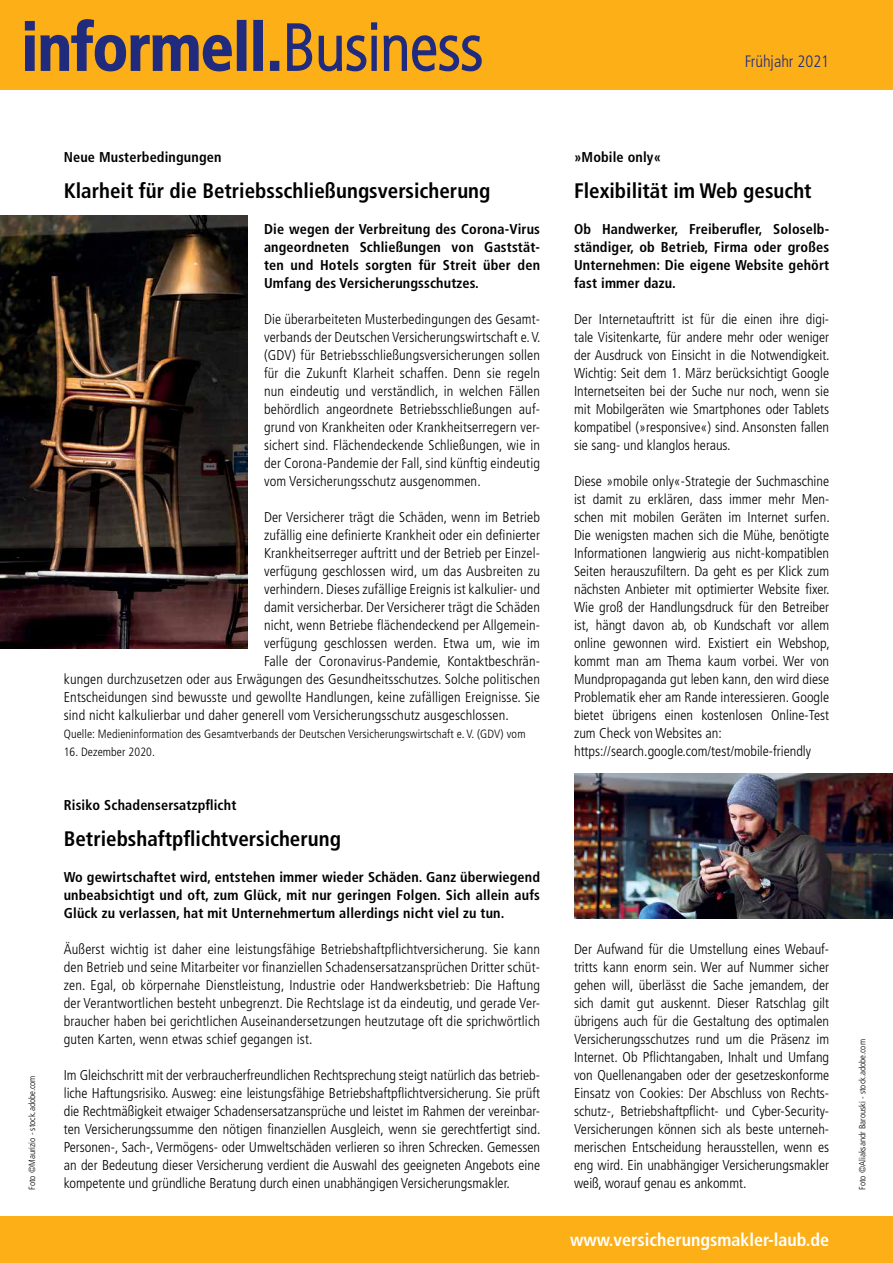
<style>
.page{position:relative;width:893px;height:1263px;background:#fff}
.page>*{position:absolute;margin:0;border:0;box-sizing:border-box;transform-origin:0 0}
.t1{font:700 condensed 66px "Frutiger LT Std";letter-spacing:-.01em;color:#212b7e}
.t2{font:700 condensed 21px "Frutiger LT Std";color:#000}
.t3{font:700 condensed 18px "Frutiger LT Std";color:#fff}
.t4{font:300 condensed 16.5px "Frutiger LT Std";color:#212b7e}
.t5{font:300 condensed 14.25px/18px "Frutiger LT Std";color:#000;text-align:justify}
.t6{font:700 condensed 14.25px/18px "Frutiger LT Std";letter-spacing:.01em;color:#000;text-align:justify}
.t7{font:300 condensed 12px "Frutiger LT Std";letter-spacing:.01em;color:#000}
.t8{font:300 condensed 9px "Frutiger LT Std";color:#000}
.s1{font-weight:300}
</style>
<div class="page">
<div style="left:0;top:0;width:893px;height:89px;background:#fcaf17"></div>
<svg style="left:24px;top:19px;width:208px;height:53px"></svg>
<div style="left:237px;top:20px;width:9px;height:51px;border:2px solid #212b7e"></div>
<div style="left:253px;top:20px;width:10px;height:51px;border:2px solid #212b7e"></div>
<div style="left:270px;top:61px;width:9px;height:10px;border:2px solid #212b7e"></div>
<svg style="left:287px;top:22px;width:195px;height:50px"></svg>
<img style="left:0;top:216px;width:247px;height:432px">
<img style="left:574px;top:773px;width:319px;height:145px">
<div style="left:0;top:1216px;width:893px;height:47px;background:#fcaf17"></div>
<h1 class="t1" style="left:21px;top:8px;width:464px">informell.<span class="s1">Business</span></h1>
<p class="t4" style="left:745px;top:52px;width:86px">Frühjahr 2021</p>
<p class="t8" style="left:27px;top:1189px;width:116px;rotate:-90deg">Foto ©Maurizio - stock.adobe.com</p>
<p class="t6" style="left:64px;top:148px;width:159px">Neue Musterbedingungen</p>
<h2 class="t2" style="left:64px;top:178px;width:428px">Klarheit für die Betriebsschließungsversicherung</h2>
<p class="t6" style="left:264px;top:220px;width:278px">Die wegen der Verbreitung des Corona-Virus angeordneten Schließungen von Gaststät&shy;ten und Hotels sorgten für Streit über den Umfang des Versicherungsschutzes.</p>
<p class="t5" style="left:264px;top:310px;width:278px">Die überarbeiteten Musterbedingungen des Gesamt&shy;verbands der Deutschen Versicherungswirtschaft e. V. (GDV) für Betriebsschließungsversicherungen sollen für die Zukunft Klarheit schaffen. Denn sie regeln nun eindeutig und verständlich, in welchen Fällen behördlich angeordnete Betriebsschließungen auf&shy;grund von Krankheiten oder Krankheitserregern ver&shy;sichert sind. Flächendeckende Schließungen, wie in der Corona-Pandemie der Fall, sind künftig eindeutig vom Versicherungsschutz ausgenommen.</p>
<p class="t5" style="left:264px;top:508px;width:277px">Der Versicherer trägt die Schäden, wenn im Betrieb</p>
<p class="t5" style="left:264px;top:526px;width:277px">zufällig eine definierte Krankheit oder ein definierter</p>
<p class="t5" style="left:264px;top:544px;width:277px">Krankheitserreger auftritt und der Betrieb per Einzel-</p>
<p class="t5" style="left:264px;top:562px;width:277px">verfügung geschlossen wird, um das Ausbreiten zu</p>
<p class="t5" style="left:264px;top:580px;width:278px">verhindern. Dieses zufällige Ereignis ist kalkulier- und</p>
<p class="t5" style="left:264px;top:598px;width:277px">damit versicherbar. Der Versicherer trägt die Schäden</p>
<p class="t5" style="left:264px;top:616px;width:277px">nicht, wenn Betriebe flächendeckend per Allgemein-</p>
<p class="t5" style="left:264px;top:634px;width:277px">verfügung geschlossen werden. Etwa um, wie im</p>
<p class="t5" style="left:264px;top:652px;width:277px">Falle der Coronavirus-Pandemie, Kontaktbeschrän-</p>
<p class="t5" style="left:64px;top:670px;width:478px">kungen durchzusetzen oder aus Erwägungen des Gesundheitsschutzes. Solche politischen</p>
<p class="t5" style="left:64px;top:688px;width:478px">Entscheidungen sind bewusste und gewollte Handlungen, keine zufälligen Ereignisse. Sie</p>
<p class="t5" style="left:64px;top:706px;width:447px">sind nicht kalkulierbar und daher generell vom Versicherungsschutz ausgeschlossen.</p>
<p class="t7" style="left:64px;top:727px;width:463px">Quelle: Medieninformation des Gesamtverbands der Deutschen Versicherungswirtschaft e. V. (GDV) vom</p>
<p class="t7" style="left:64px;top:745px;width:93px">16. Dezember 2020.</p>
<p class="t6" style="left:64px;top:796px;width:174px">Risiko Schadensersatzpflicht</p>
<h2 class="t2" style="left:64px;top:826px;width:279px">Betriebshaftpflichtversicherung</h2>
<p class="t6" style="left:64px;top:868px;width:478px">Wo gewirtschaftet wird, entstehen immer wieder Schäden. Ganz überwiegend unbeabsichtigt und oft, zum Glück, mit nur geringen Folgen. Sich allein aufs Glück zu verlassen, hat mit Unternehmertum allerdings nicht viel zu tun.</p>
<p class="t5" style="left:64px;top:940px;width:478px">Äußerst wichtig ist daher eine leistungsfähige Betriebshaftpflichtversicherung. Sie kann den Betrieb und seine Mitarbeiter vor finanziellen Schadensersatzansprüchen Dritter schüt&shy;zen. Egal, ob körpernahe Dienstleistung, Industrie oder Handwerksbetrieb: Die Haftung der Verantwortlichen besteht unbegrenzt. Die Rechtslage ist da eindeutig, und gerade Ver&shy;braucher haben bei gerichtlichen Auseinandersetzungen heutzutage oft die sprichwörtlich guten Karten, wenn etwas schief gegangen ist.</p>
<p class="t5" style="left:64px;top:1066px;width:478px">Im Gleichschritt mit der verbraucherfreundlichen Rechtsprechung steigt natürlich das betrieb&shy;liche Haftungsrisiko. Ausweg: eine leistungsfähige Betriebshaftpflichtversicherung. Sie prüft die Rechtmäßigkeit etwaiger Schadensersatzansprüche und leistet im Rahmen der vereinbar&shy;ten Versicherungssumme den nötigen finanziellen Ausgleich, wenn sie gerechtfertigt sind.<br>Personen-, Sach-, Vermögens- oder Umweltschäden verlieren so ihren Schrecken. Gemessen an der Bedeutung dieser Versicherung verdient die Auswahl des geeigneten Angebots eine kompetente und gründliche Beratung durch einen unabhängigen Versicherungsmakler.</p>
<p class="t6" style="left:574px;top:148px;width:89px">»Mobile only«</p>
<h2 class="t2" style="left:574px;top:178px;width:239px">Flexibilität im Web gesucht</h2>
<p class="t6" style="left:574px;top:220px;width:257px">Ob Handwerker, Freiberufler, Soloselb&shy;ständiger, ob Betrieb, Firma oder großes Unternehmen: Die eigene Website gehört fast immer dazu.</p>
<p class="t5" style="left:574px;top:310px;width:257px">Der Internetauftritt ist für die einen ihre digi&shy;tale Visitenkarte, für andere mehr oder weniger der Ausdruck von Einsicht in die Notwendigkeit.<br>Wichtig: Seit dem 1. März berücksichtigt Google Internetseiten bei der Suche nur noch, wenn sie mit Mobilgeräten wie Smartphones oder Tablets kompatibel (»responsive«) sind. Ansonsten fallen sie sang- und klanglos heraus.</p>
<p class="t5" style="left:574px;top:472px;width:257px;text-align:left">Diese »mobile only«-Strategie der Suchmaschine ist damit zu erklären, dass immer mehr Men&shy;schen mit mobilen Geräten im Internet surfen.<br>Die wenigsten machen sich die Mühe, benötigte Informationen langwierig aus nicht-kompatiblen Seiten herauszufiltern. Da geht es per Klick zum nächsten Anbieter mit optimierter Website fixer.<br>Wie groß der Handlungsdruck für den Betreiber ist, hängt davon ab, ob Kundschaft vor allem online gewonnen wird. Existiert ein Webshop, kommt man am Thema kaum vorbei. Wer von Mundpropaganda gut leben kann, den wird diese Problematik eher am Rande interessieren. Google bietet übrigens einen kostenlosen Online-Test zum Check von Websites an: https://search.google.com/test/mobile-friendly</p>
<p class="t5" style="left:574px;top:940px;width:257px">Der Aufwand für die Umstellung eines Webauf&shy;tritts kann enorm sein. Wer auf Nummer sicher gehen will, überlässt die Sache jemandem, der sich damit gut auskennt. Dieser Ratschlag gilt übrigens auch für die Gestaltung des optimalen Versicherungsschutzes rund um die Präsenz im Internet. Ob Pflichtangaben, Inhalt und Umfang von Quellenangaben oder der gesetzeskonforme Einsatz von Cookies: Der Abschluss von Rechts&shy;schutz-, Betriebshaftpflicht- und Cyber-Security-Versicherungen können sich als beste unterneh&shy;merischen Entscheidung herausstellen, wenn es eng wird. Ein unabhängiger Versicherungsmakler weiß, worauf genau es ankommt.</p>
<p class="t3" style="left:570px;top:1229px;width:260px">www.versicherungsmakler-laub.de</p>
<p class="t8" style="left:857px;top:1189px;width:152px;rotate:-90deg">Foto ©Aliaksandr Barouski - stock.adobe.com</p>
</div>
